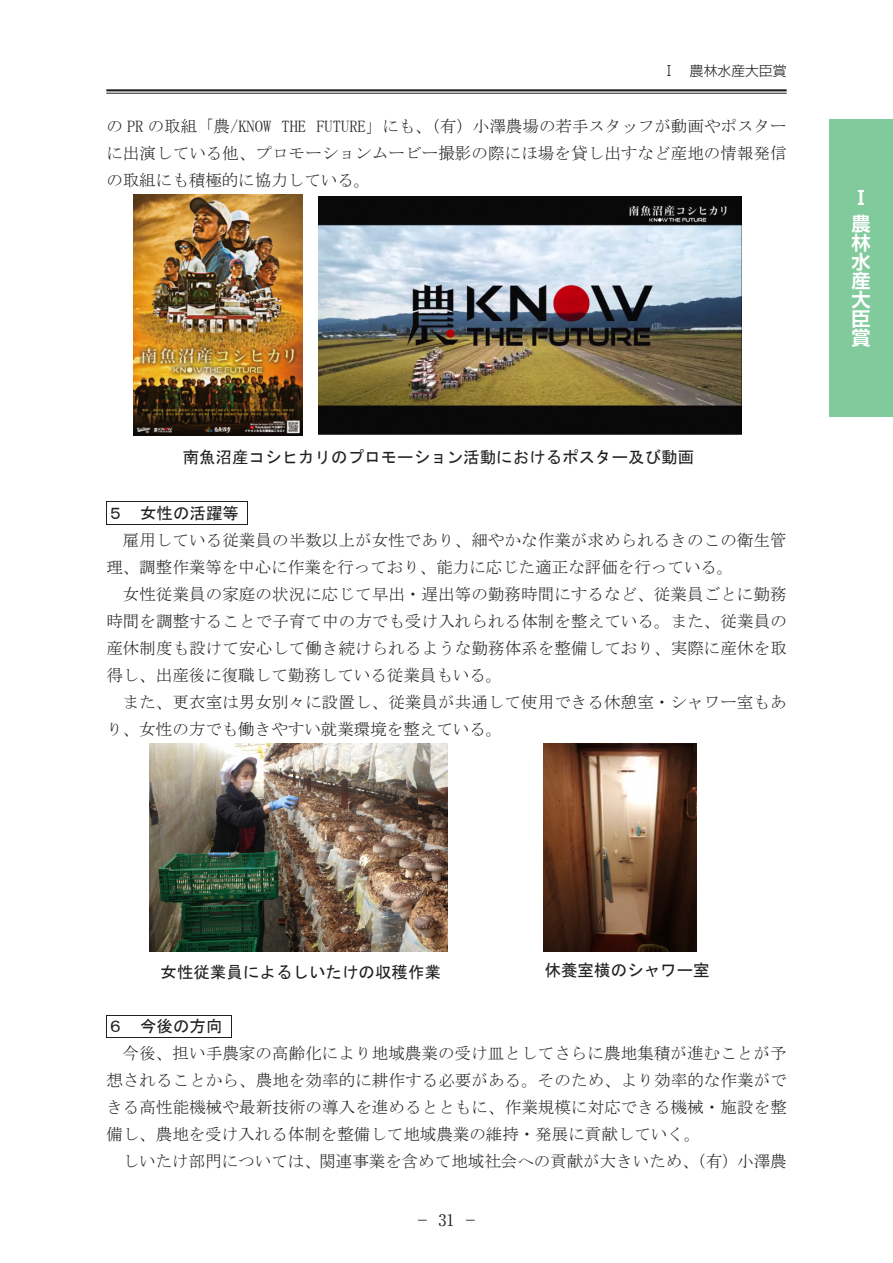
<style>
.page{position:relative;width:893px;height:1263px;background:#fff}
.page>*{position:absolute;margin:0;border:0;box-sizing:border-box;transform-origin:0 0}
.t1{font:700 19.2px/19.2px "Shin Go Pro De";color:#fff}
.t2{font:16.5px/27px "MS Mincho";letter-spacing:.005em;color:#231f20;text-align:justify}
.t3{font:16.5px "MS Gothic";color:#231f20}
.t4{font:15.9px "Ryumin Pro";color:#231f20}
.t5{font:300 13.8px "Shin Go Pro";color:#231f20}
</style>
<div class="page">
<hr style="left:106px;top:89px;width:681px;height:2px;background:#231f20">
<hr style="left:106px;top:93px;width:681px;height:1px;background:#231f20">
<div style="left:829px;top:119px;width:64px;height:298px;background:#80ca9c"></div>
<hr style="left:106px;top:502px;width:142px;height:1px;background:#231f20">
<svg style="left:106px;top:503px;width:1px;height:21px"></svg>
<hr style="left:106px;top:524px;width:142px;height:1px;background:#231f20">
<svg style="left:247px;top:503px;width:1px;height:21px"></svg>
<hr style="left:106px;top:1015px;width:126px;height:1px;background:#231f20">
<svg style="left:106px;top:1016px;width:1px;height:21px"></svg>
<hr style="left:106px;top:1037px;width:126px;height:1px;background:#231f20">
<svg style="left:231px;top:1016px;width:1px;height:21px"></svg>
<img style="left:318px;top:196px;width:424px;height:239px">
<img style="left:133px;top:194px;width:170px;height:242px">
<img style="left:149px;top:744px;width:299px;height:208px">
<img style="left:544px;top:743px;width:152px;height:208px">
<p class="t5" style="left:662px;top:59px;width:126px">Ⅰ　農林水産大臣賞</p>
<p class="t2" style="left:106px;top:113px;width:682px">の PR の取組「農/KNOW THE FUTURE」にも、（有）小澤農場の若手スタッフが動画やポスターに出演している他、プロモーションムービー撮影の際にほ場を貸し出すなど産地の情報発信の取組にも積極的に協力している。</p>
<p class="t3" style="left:183px;top:449px;width:513px">南魚沼産コシヒカリのプロモーション活動におけるポスター及び動画</p>
<p class="t3" style="left:107px;top:505px;width:133px">５ 女性の活躍等</p>
<p class="t2" style="left:123px;top:526px;width:665px">雇用している従業員の半数以上が女性であり、細やかな作業が求められるきのこの衛生管</p>
<p class="t2" style="left:106px;top:553px;width:628px">理、調整作業等を中心に作業を行っており、能力に応じた適正な評価を行っている。</p>
<p class="t2" style="left:123px;top:580px;width:665px">女性従業員の家庭の状況に応じて早出・遅出等の勤務時間にするなど、従業員ごとに勤務</p>
<p class="t2" style="left:106px;top:607px;width:682px">時間を調整することで子育て中の方でも受け入れられる体制を整えている。また、従業員の</p>
<p class="t2" style="left:106px;top:634px;width:682px">産休制度も設けて安心して働き続けられるような勤務体系を整備しており、実際に産休を取</p>
<p class="t2" style="left:106px;top:661px;width:397px">得し、出産後に復職して勤務している従業員もいる。</p>
<p class="t2" style="left:123px;top:688px;width:665px">また、更衣室は男女別々に設置し、従業員が共通して使用できる休憩室・シャワー室もあ</p>
<p class="t2" style="left:106px;top:715px;width:397px">り、女性の方でも働きやすい就業環境を整えている。</p>
<p class="t1" style="left:851px;top:183px;width:20px;line-height:25.2px">Ⅰ農</p>
<p class="t1" style="left:851px;top:230px;width:20px;text-align:justify">林水産大臣賞</p>
<p class="t3" style="left:161px;top:963px;width:282px">女性従業員によるしいたけの収穫作業</p>
<p class="t3" style="left:545px;top:961px;width:167px">休養室横のシャワー室</p>
<p class="t3" style="left:107px;top:1018px;width:117px">６ 今後の方向</p>
<p class="t2" style="left:123px;top:1039px;width:665px">今後、担い手農家の高齢化により地域農業の受け皿としてさらに農地集積が進むことが予</p>
<p class="t2" style="left:106px;top:1066px;width:682px">想されることから、農地を効率的に耕作する必要がある。そのため、より効率的な作業がで</p>
<p class="t2" style="left:106px;top:1093px;width:682px">きる高性能機械や最新技術の導入を進めるとともに、作業規模に対応できる機械・施設を整</p>
<p class="t2" style="left:106px;top:1120px;width:596px">備し、農地を受け入れる体制を整備して地域農業の維持・発展に貢献していく。</p>
<p class="t2" style="left:123px;top:1147px;width:665px">しいたけ部門については、関連事業を含めて地域社会への貢献が大きいため、（有）小澤農</p>
<p class="t4" style="left:415px;top:1207px;width:65px">－31－</p>
</div>
